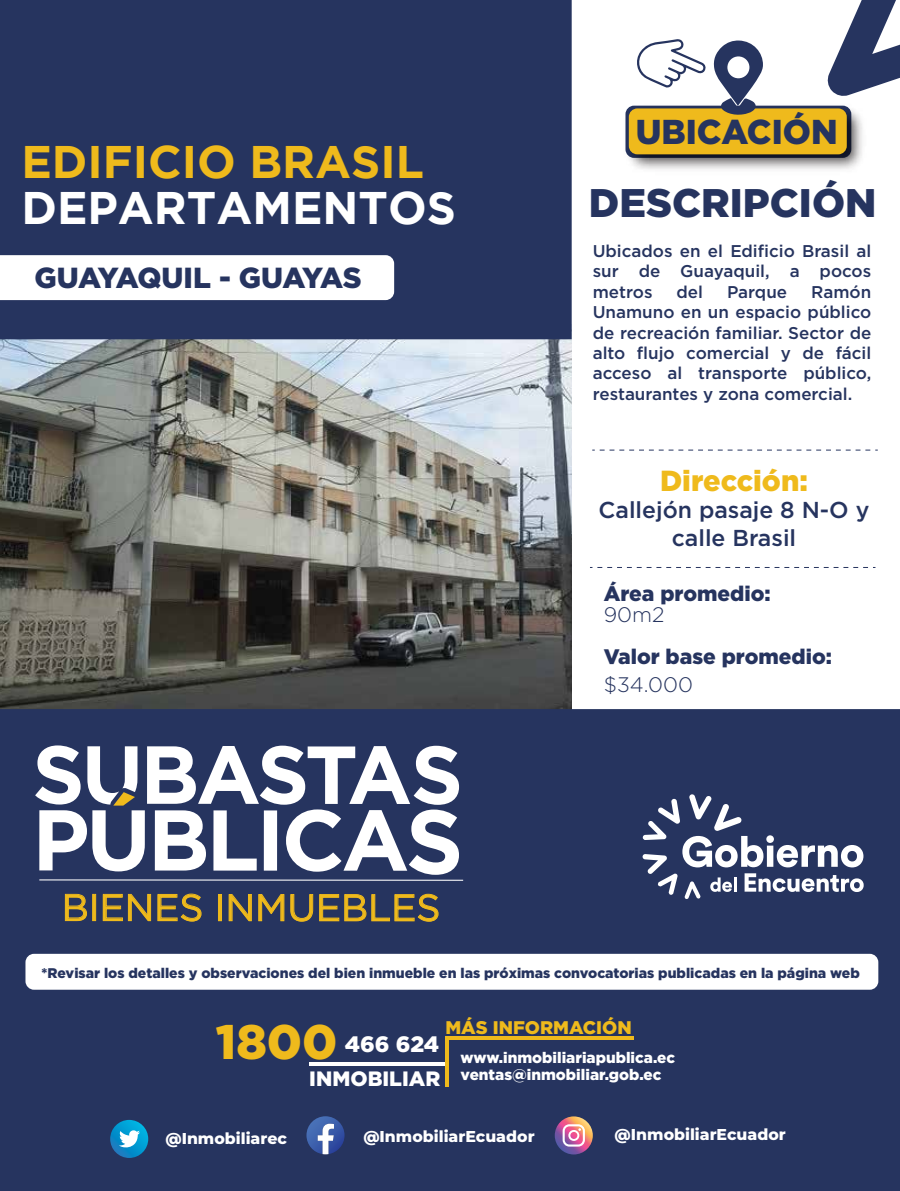
<style>
.page{position:relative;width:900px;height:1191px;background:#fff}
.page>*{position:absolute;margin:0;border:0;box-sizing:border-box;transform-origin:0 0}
.t1{font:700 45.6px "Gotham";color:#efba1c}
.t2{font:700 45.6px "Gotham";color:#fff}
.t3{font:900 39.9px "Gotham";color:#26345f}
.t4{font:37.4px "Gotham";color:#efba1c}
.t5{font:900 34.5px "Gotham";color:#26345f}
.t6{font:900 29px "Gotham";letter-spacing:-.025em;color:#26345f}
.t7{font:900 29px "Gotham";color:#efba1c}
.t8{font:500 23px/27.6px "Gotham";color:#26345f;text-align:center}
.t9{font:900 22.2px "Gotham";color:#fff}
.t10{font:900 21px "Gotham";color:#26345f}
.t11{font:300 21px "Gotham";color:#26345f}
.t12{font:900 20.8px "Gotham";color:#fff}
.t13{font:900 18.3px "Gotham";color:#efba1c}
.t14{font:500 17px/20.4px "Gotham";color:#26345f;text-align:justify}
.t15{font:800 15.7px "Montserrat";color:#fff}
.t16{font:900 15.3px/16.8px "Gotham";color:#fff}
.t17{font:900 14px "Gotham";color:#26345f}
.s1{font-size:48.4px;color:#efba1c}
</style>
<div class="page">
<img style="left:0;top:339px;width:571px;height:370px">
<div style="left:0;top:709px;width:900px;height:481px;background:#26345f"></div>
<svg style="left:642px;top:794px;width:221px;height:105px"></svg>
<div style="left:0;top:0;width:571px;height:339px;background:#26345f"></div>
<svg style="left:827px;top:0;width:73px;height:96px"></svg>
<svg style="left:0;top:255px;width:394px;height:45px"></svg>
<svg style="left:35px;top:745px;width:428px;height:135px"></svg>
<svg style="left:64px;top:893px;width:24px;height:28px"></svg>
<div style="left:92px;top:893px;width:4px;height:28px;border:1px solid #efba1c"></div>
<svg style="left:102px;top:893px;width:100px;height:29px;background:#4f4f50"></svg>
<div style="left:218px;top:894px;width:4px;height:27px;border:1px solid #efba1c"></div>
<svg style="left:228px;top:893px;width:24px;height:28px"></svg>
<svg style="left:258px;top:893px;width:181px;height:29px;background:#4c4d51"></svg>
<svg style="left:110px;top:1119px;width:38px;height:38px"></svg>
<svg style="left:119px;top:1130px;width:21px;height:18px"></svg>
<svg style="left:555px;top:1116px;width:38px;height:38px"></svg>
<svg style="left:562px;top:1124px;width:23px;height:22px"></svg>
<svg style="left:306px;top:1116px;width:38px;height:38px"></svg>
<hr style="left:446px;top:1036px;width:187px;height:3px;background:#efba1c">
<hr style="left:309px;top:1062px;width:137px;height:3px;background:#fff">
<hr style="left:446px;top:1036px;width:3px;height:50px;background:#efba1c">
<div style="left:25px;top:953px;width:853px;height:36px;background:#fff;border-radius:9px"></div>
<svg style="left:592px;top:449px;width:285px;height:1px"></svg>
<svg style="left:590px;top:567px;width:285px;height:1px"></svg>
<img style="left:625px;top:105px;width:238px;height:64px">
<div style="left:629px;top:108px;width:217px;height:46px;background:#efba1c;border-radius:9px"></div>
<svg style="left:637px;top:39px;width:69px;height:49px"></svg>
<svg style="left:712px;top:40px;width:51px;height:75px"></svg>
<h3 class="t5" style="left:635px;top:112px;width:203px">UBICACIÓN</h3>
<h1 class="t1" style="left:21px;top:136px;width:404px">EDIFICIO BRASIL</h1>
<h1 class="t2" style="left:21px;top:182px;width:436px">DEPARTAMENTOS</h1>
<h2 class="t3" style="left:589px;top:180px;width:289px">DESCRIPCIÓN</h2>
<h3 class="t6" style="left:35px;top:261px;width:329px">GUAYAQUIL - GUAYAS</h3>
<h3 class="t4" style="left:62px;top:883px;width:380px">BIENES INMUEBLES</h3>
<p class="t14" style="left:592px;top:240px;width:280px">Ubicados en el Edificio Brasil al sur de Guayaquil, a pocos metros</p>
<p class="t14" style="left:592px;top:281px;width:280px;text-indent:218px">Ramón Unamuno en un espacio público de recreación familiar. Sector de alto flujo comercial y de fácil acceso al transporte público, restaurantes y zona comercial.</p>
<p class="t14" style="left:676px;top:281px;width:28px">del</p>
<p class="t14" style="left:727px;top:281px;width:62px">Parque</p>
<h3 class="t7" style="left:660px;top:464px;width:149px">Dirección:</h3>
<h3 class="t8" style="left:598px;top:496px;width:272px">Callejón pasaje 8 N-O y calle Brasil</h3>
<p class="t10" style="left:604px;top:581px;width:168px">Área promedio:</p>
<p class="t11" style="left:604px;top:601px;width:62px">90m2</p>
<p class="t10" style="left:604px;top:644px;width:230px">Valor base promedio:</p>
<p class="t11" style="left:604px;top:671px;width:91px">$34.000</p>
<p class="t17" style="left:42px;top:964px;width:819px">*Revisar los detalles y observaciones del bien inmueble en las próximas convocatorias publicadas en la página web</p>
<p class="t13" style="left:445px;top:1016px;width:188px">MÁS INFORMACIÓN</p>
<h3 class="t9" style="left:216px;top:1031px;width:225px"><span class="s1">1800</span> 466 624</h3>
<p class="t12" style="left:309px;top:1066px;width:132px">INMOBILIAR</p>
<p class="t16" style="left:460px;top:1049px;width:216px">www.inmobiliariapublica.ec ventas@inmobiliar.gob.ec</p>
<p class="t15" style="left:165px;top:1126px;width:123px">@Inmobiliarec</p>
<p class="t15" style="left:363px;top:1124px;width:173px">@InmobiliarEcuador</p>
<p class="t15" style="left:614px;top:1122px;width:173px">@InmobiliarEcuador</p>
</div>
